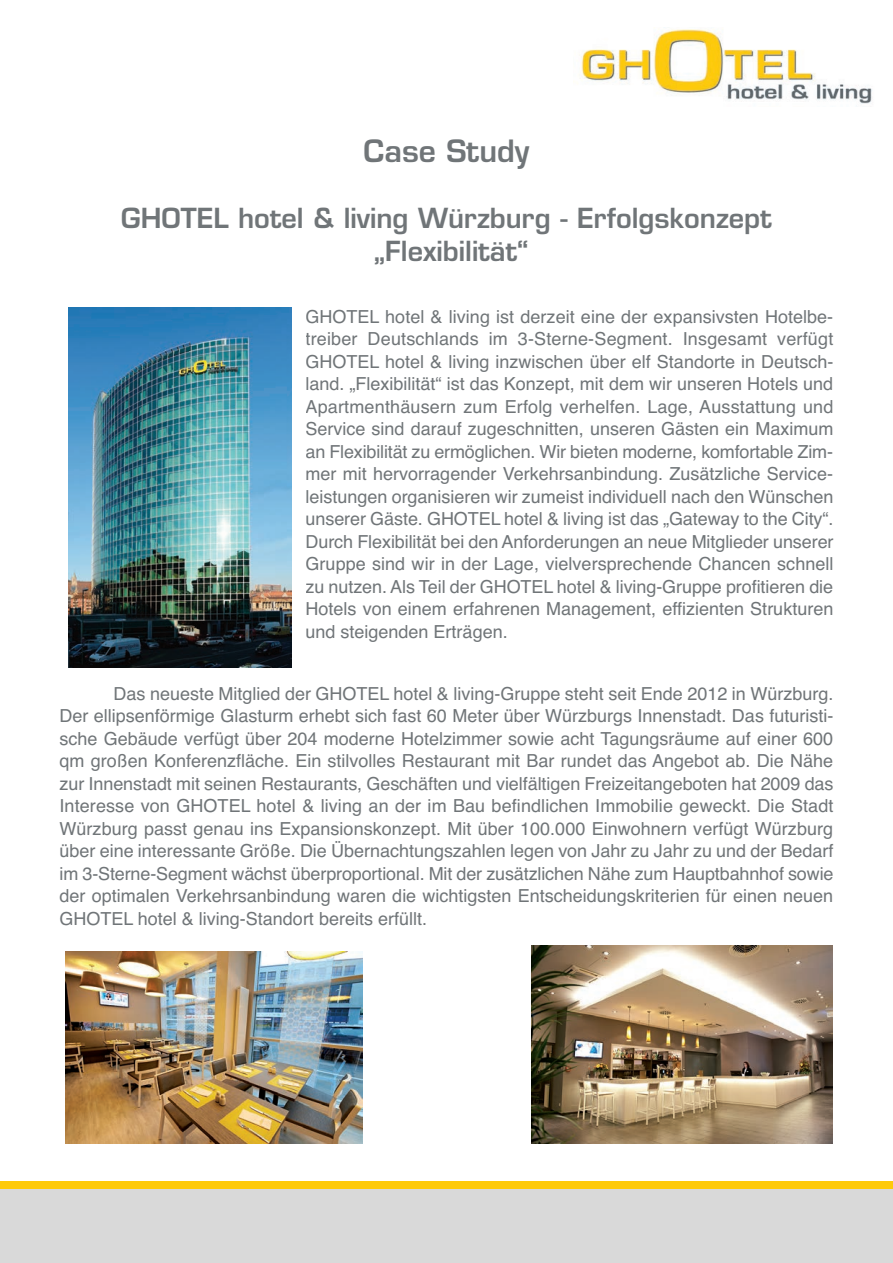
<style>
.page{position:relative;width:893px;height:1263px;background:#fff}
.page>*{position:absolute;margin:0;border:0;box-sizing:border-box;transform-origin:0 0}
.t1{font:600 30px "Eurostile";color:#707578}
.t2{font:600 27px/32.4px "Eurostile";color:#707578;text-align:center}
.t3{font:18px/22.5px "Helvetica";color:#707578;text-align:justify}
</style>
<div class="page">
<img style="left:579px;top:27px;width:293px;height:77px">
<div style="left:0;top:1188px;width:893px;height:75px;background:#d9d9d9"></div>
<div style="left:0;top:1181px;width:893px;height:7px;background:#feca0a"></div>
<img style="left:69px;top:308px;width:223px;height:359px">
<img style="left:532px;top:945px;width:301px;height:198px">
<img style="left:65px;top:951px;width:297px;height:192px">
<h1 class="t1" style="left:363px;top:140px;width:167px">Case Study</h1>
<h2 class="t2" style="left:121px;top:205px;width:652px">GHOTEL hotel &amp; living Würzburg - Erfolgskonzept „Flexibilität“</h2>
<p class="t3" style="left:306px;top:305px;width:529px">GHOTEL hotel &amp; living ist derzeit eine der expansivsten Hotelbe&shy;treiber Deutschlands im 3-Sterne-Segment. Insgesamt verfügt GHOTEL hotel &amp; living inzwischen über elf Standorte in Deutsch&shy;land. „Flexibilität“ ist das Konzept, mit dem wir unseren Hotels und Apartmenthäusern zum Erfolg verhelfen. Lage, Ausstattung und Service sind darauf zugeschnitten, unseren Gästen ein Maximum an Flexibilität zu ermöglichen. Wir bieten moderne, komfortable Zim&shy;mer mit hervorragender Verkehrsanbindung. Zusätzliche Service&shy;leistungen organisieren wir zumeist individuell nach den Wünschen unserer Gäste. GHOTEL hotel &amp; living ist das „Gateway to the City“.<br>Durch Flexibilität bei den Anforderungen an neue Mitglieder unserer Gruppe sind wir in der Lage, vielversprechende Chancen schnell zu nutzen. Als Teil der GHOTEL hotel &amp; living-Gruppe profitieren die Hotels von einem erfahrenen Management, effizienten Strukturen und steigenden Erträgen.</p>
<p class="t3" style="left:60px;top:682px;width:775px;text-indent:54px">Das neueste Mitglied der GHOTEL hotel &amp; living-Gruppe steht seit Ende 2012 in Würzburg.<br>Der ellipsenförmige Glasturm erhebt sich fast 60 Meter über Würzburgs Innenstadt. Das futuristi&shy;sche Gebäude verfügt über 204 moderne Hotelzimmer sowie acht Tagungsräume auf einer 600 qm großen Konferenzfläche. Ein stilvolles Restaurant mit Bar rundet das Angebot ab. Die Nähe zur Innenstadt mit seinen Restaurants, Geschäften und vielfältigen Freizeitangeboten hat 2009 das Interesse von GHOTEL hotel &amp; living an der im Bau befindlichen Immobilie geweckt. Die Stadt Würzburg passt genau ins Expansionskonzept. Mit über 100.000 Einwohnern verfügt Würzburg über eine interessante Größe. Die Übernachtungszahlen legen von Jahr zu Jahr zu und der Bedarf im 3-Sterne-Segment wächst überproportional. Mit der zusätzlichen Nähe zum Hauptbahnhof sowie der optimalen Verkehrsanbindung waren die wichtigsten Entscheidungskriterien für einen neuen GHOTEL hotel &amp; living-Standort bereits erfüllt.</p>
</div>
